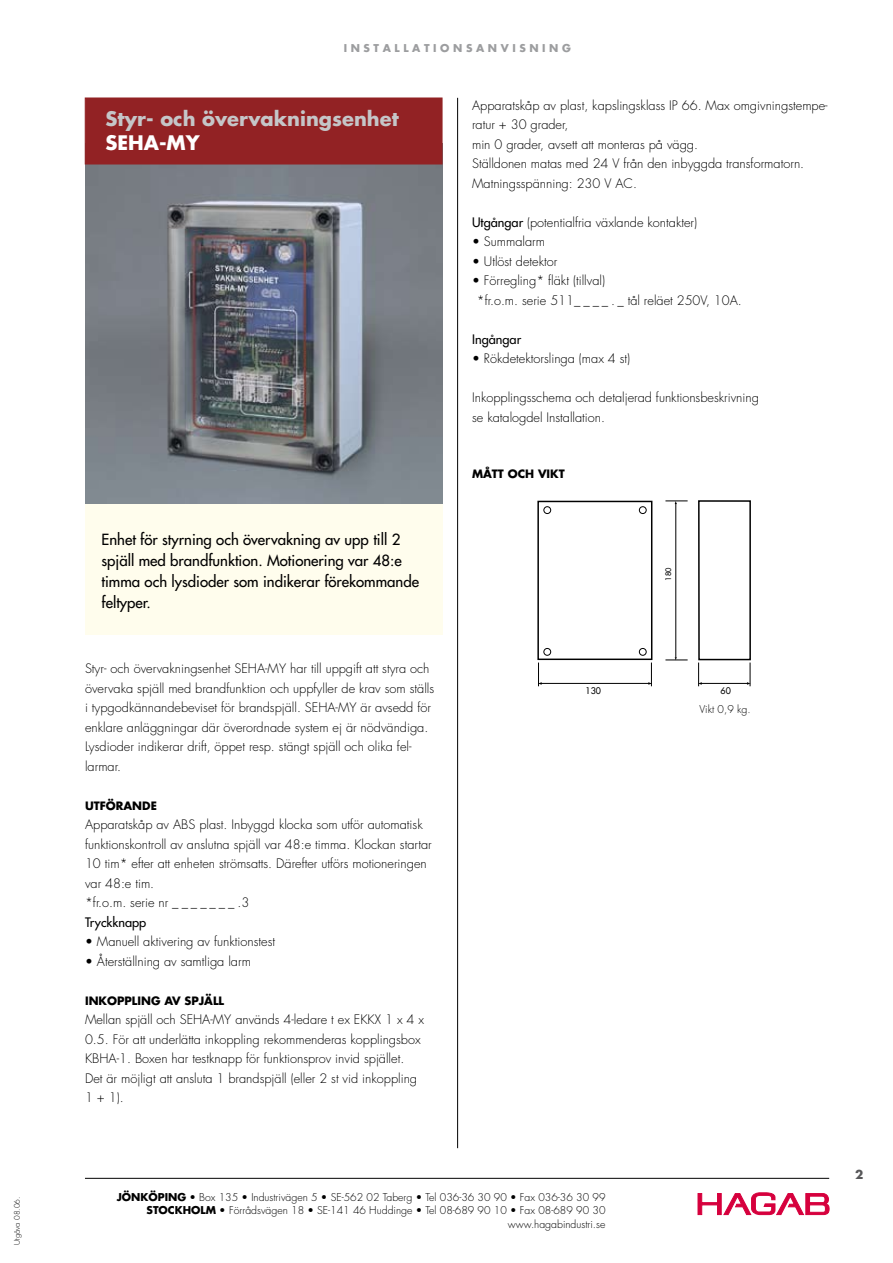
<style>
.page{position:relative;width:893px;height:1263px;background:#fff}
.page>*{position:absolute;margin:0;border:0;box-sizing:border-box;transform-origin:0 0}
.t1{font:700 19.5px "Futura";color:#c5c6c8}
.t2{font:700 19.5px "Futura";color:#fff}
.t3{font:15px/21px "Futura";color:#000}
.t4{font:300 12.75px/19.5px "Futura";color:#000}
.t5{font:12.75px "Futura";color:#000}
.t6{font:700 12px "Futura";color:#58585a}
.t7{font:700 11.25px "Futura";color:#000}
.t8{font:300 10.5px/13.5px "Futura";color:#000;text-align:right}
.t9{font:700 10.5px "Futura";color:#9c9d9f}
.t10{font:8.85px "Futura";color:#000}
.t11{font:300 7.5px "Futura";color:#000}
.t12{font:7.5px "Futura";color:#000}
.s1{font-weight:400}
.s2{font-weight:700}
</style>
<div class="page">
<svg style="left:698px;top:1192px;width:131px;height:23px"></svg>
<hr style="left:85px;top:1178px;width:744px;height:1px;background:#000">
<img style="left:85px;top:164px;width:357px;height:340px">
<div style="left:85px;top:504px;width:357px;height:130px;background:#fffded"></div>
<div style="left:85px;top:98px;width:357px;height:66px;background:#922224"></div>
<hr style="left:675px;top:503px;width:1px;height:154px;background:#000">
<svg style="left:665px;top:501px;width:23px;height:3px"></svg>
<svg style="left:665px;top:657px;width:23px;height:4px"></svg>
<div style="left:537px;top:501px;width:115px;height:159px;border:1px solid #000"></div>
<hr style="left:541px;top:683px;width:108px;height:1px;background:#000">
<svg style="left:538px;top:662px;width:4px;height:24px"></svg>
<svg style="left:648px;top:662px;width:4px;height:24px"></svg>
<hr style="left:701px;top:683px;width:47px;height:1px;background:#000">
<svg style="left:698px;top:662px;width:4px;height:24px"></svg>
<svg style="left:747px;top:662px;width:4px;height:24px"></svg>
<svg style="left:543px;top:506px;width:104px;height:150px"></svg>
<div style="left:698px;top:500px;width:53px;height:160px;border:2px solid #000"></div>
<hr style="left:457px;top:98px;width:1px;height:1050px;background:#000">
<p class="t11" style="left:12px;top:1245px;width:49px;rotate:-90deg">Utgåva 08.06.</p>
<p class="t9" style="left:344px;top:41px;width:229px">I N S T A L L A T I O N S A N V I S N I N G</p>
<h1 class="t1" style="left:105px;top:106px;width:295px">Styr- och övervakningsenhet</h1>
<h1 class="t2" style="left:105px;top:129px;width:96px">SEHA-MY</h1>
<p class="t3" style="left:102px;top:529px;width:319px">Enhet för styrning och övervakning av upp till 2 spjäll med brandfunktion. Motionering var 48:e timma och lysdioder som indikerar förekommande feltyper.</p>
<p class="t4" style="left:85px;top:659px;width:351px">Styr- och övervakningsenhet SEHA-MY har till uppgift att styra och övervaka spjäll med brandfunktion och uppfyller de krav som ställs i typgodkännandebeviset för brandspjäll. SEHA-MY är avsedd för enklare anläggningar där överordnade system ej är nödvändiga.<br>Lysdioder indikerar drift, öppet resp. stängt spjäll och olika fel&shy;larmar.</p>
<p class="t7" style="left:85px;top:798px;width:9px">utförande</p>
<p class="t4" style="left:85px;top:815px;width:348px">Apparatskåp av ABS plast. Inbyggd klocka som utför automatisk funktionskontroll av anslutna spjäll var 48:e timma. Klockan startar 10 tim* efter att enheten strömsatts. Därefter utförs motioneringen var 48:e tim.<br>*fr.o.m. serie nr _ _ _ _ _ _ _ .3</p>
<p class="t5" style="left:85px;top:914px;width:63px">Tryckknapp</p>
<p class="t4" style="left:85px;top:932px;width:192px">• Manuell aktivering av funktionstest</p>
<p class="t4" style="left:85px;top:951px;width:167px">• Återställning av samtliga larm</p>
<p class="t7" style="left:85px;top:993px;width:13px">Inkoppling</p>
<p class="t7" style="left:164px;top:993px;width:55px">avspjäll</p>
<p class="t4" style="left:85px;top:1010px;width:341px">Mellan spjäll och SEHA-MY används 4-ledare t ex EKKX 1 x 4 x 0.5. För att underlätta inkoppling rekommenderas kopplingsbox KBHA-1. Boxen har testknapp för funktionsprov invid spjället.<br>Det är möjligt att ansluta 1 brandspjäll (eller 2 st vid inkoppling 1 + 1).</p>
<p class="t4" style="left:472px;top:96px;width:357px">Apparatskåp av plast, kapslingsklass IP 66. Max omgivningstempe&shy;ratur + 30 grader,<br>min 0 grader, avsett att monteras på vägg.<br>Ställdonen matas med 24 V från den inbyggda transformatorn.<br>Matningsspänning: 230 V AC.</p>
<p class="t4" style="left:472px;top:213px;width:227px"><span class="s1">Utgångar</span> (potentialfria växlande kontakter)</p>
<p class="t4" style="left:472px;top:232px;width:75px">• Summalarm</p>
<p class="t4" style="left:472px;top:252px;width:87px">• Utlöst detektor</p>
<p class="t4" style="left:477px;top:271px;width:267px;text-indent:-5px">• Förregling* fläkt (tillval)<br>*fr.o.m. serie 511_ _ _ _ . _ tål reläet 250V, 10A.</p>
<p class="t5" style="left:472px;top:331px;width:51px">Ingångar</p>
<p class="t4" style="left:472px;top:349px;width:160px">• Rökdetektorslinga (max 4 st)</p>
<p class="t4" style="left:472px;top:388px;width:288px">Inkopplingsschema och detaljerad funktionsbeskrivning se katalogdel Installation.</p>
<p class="t7" style="left:472px;top:466px;width:19px">Mått</p>
<p class="t7" style="left:508px;top:466px;width:10px">och</p>
<p class="t7" style="left:538px;top:466px;width:8px">vikt</p>
<p class="t12" style="left:664px;top:580px;width:15px;rotate:-90deg">180</p>
<p class="t10" style="left:586px;top:685px;width:17px">130</p>
<p class="t10" style="left:721px;top:685px;width:12px">60</p>
<p class="t8" style="left:700px;top:703px;width:53px">Vikt 0,9 kg.</p>
<p class="t8" style="left:117px;top:1190px;width:490px"><span class="s2">JÖNKÖPING</span> • Box 135 • Industrivägen 5 • SE-562 02 Taberg • Tel 036-36 30 90 • Fax 036-36 30 99<br><span class="s2">STOCKHOLM</span> • Förrådsvägen 18 • SE-141 46 Huddinge • Tel 08-689 90 10 • Fax 08-689 90 30 www.hagabindustri.se</p>
<p class="t6" style="left:855px;top:1167px;width:10px">2</p>
</div>
